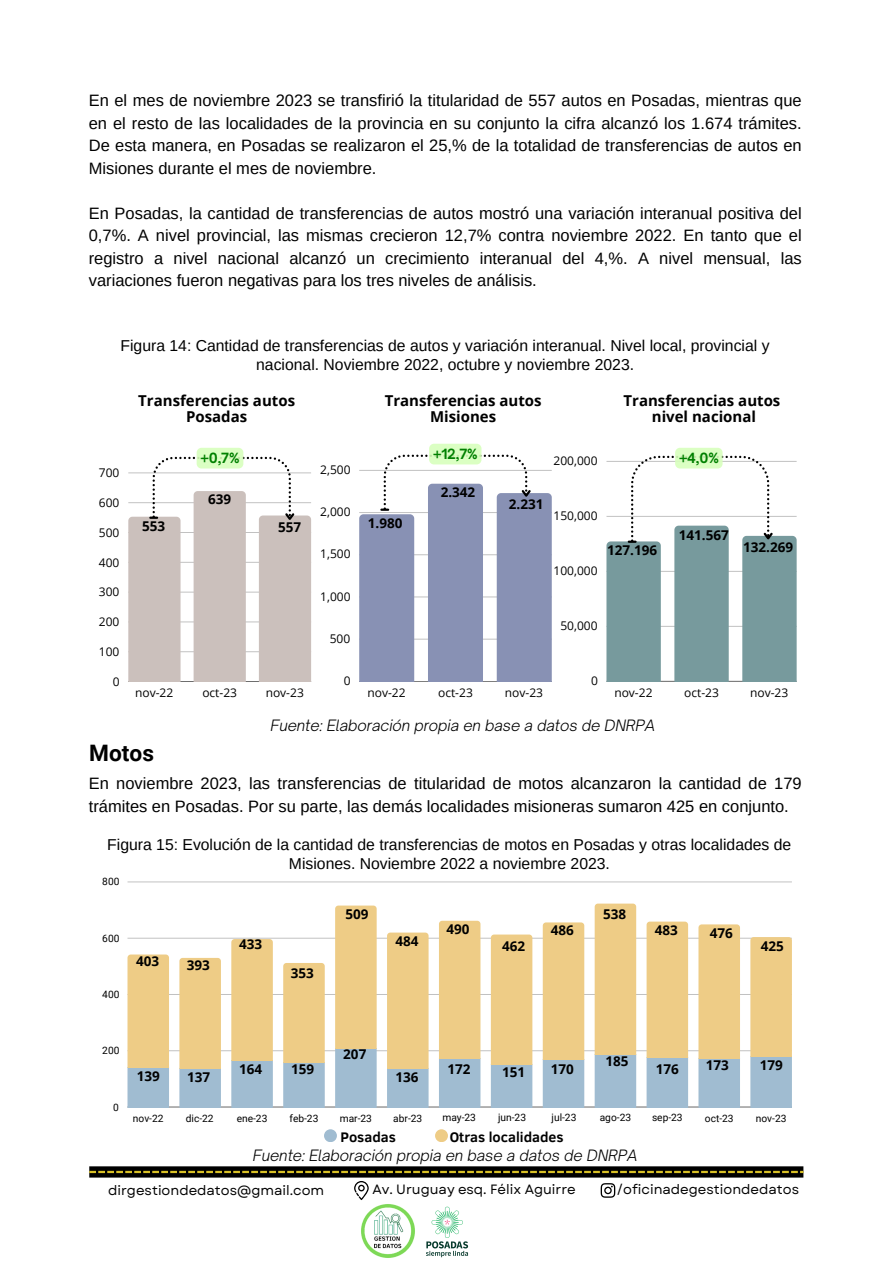
<style>
.page{position:relative;width:893px;height:1264px;background:#fff}
.page>*{position:absolute;margin:0;border:0;box-sizing:border-box;transform-origin:0 0}
.t1{font:700 22.65px "Roboto";color:#000}
.t2{font:16.5px/22.5px "Arimo";color:#000;text-align:justify}
.t3{font:15.75px/19px "Arimo";color:#000;text-align:center}
.t4{font:italic 300 15px "Open Sauce One";color:#000}
.t5{font:700 15px "Open Sans";color:#000}
.t6{font:700 14.25px "Clear Sans";color:#000}
.t7{font:700 13.5px "Open Sans";color:#000}
.t8{font:13.5px "Garet";color:#020202}
.t9{font:700 13.5px "Open Sauce One";color:#008000}
.t10{font:12px "Open Sans";color:#000}
.t11{font:10.2px "Roboto";color:#000}
</style>
<div class="page">
<hr style="left:128px;top:681px;width:183px;height:1px;background:#000">
<svg style="left:128px;top:457px;width:183px;height:224px"></svg>
<hr style="left:359px;top:681px;width:192px;height:1px;background:#000">
<hr style="left:606px;top:681px;width:190px;height:1px;background:#000">
<img style="left:361px;top:1204px;width:54px;height:54px">
<svg style="left:354px;top:1181px;width:15px;height:18px"></svg>
<svg style="left:600px;top:1183px;width:15px;height:14px"></svg>
<div style="left:89px;top:1166px;width:714px;height:11px;background:#000"></div>
<svg style="left:89px;top:1170px;width:714px;height:3px"></svg>
<img style="left:426px;top:1206px;width:43px;height:52px">
<hr style="left:127px;top:1050px;width:664px;height:1px;background:#000">
<hr style="left:127px;top:993px;width:664px;height:1px;background:#000">
<hr style="left:127px;top:937px;width:664px;height:1px;background:#000">
<hr style="left:127px;top:881px;width:664px;height:1px;background:#000">
<hr style="left:127px;top:1106px;width:664px;height:1px;background:#000">
<svg style="left:127px;top:954px;width:42px;height:152px;background:#dac89a"></svg>
<svg style="left:179px;top:957px;width:42px;height:149px;background:#dbc89a"></svg>
<svg style="left:231px;top:939px;width:42px;height:167px;background:#d9c89b"></svg>
<svg style="left:283px;top:963px;width:42px;height:143px;background:#d6c79d"></svg>
<svg style="left:335px;top:905px;width:41px;height:201px;background:#d8c79b"></svg>
<svg style="left:387px;top:932px;width:41px;height:174px;background:#ddc896"></svg>
<svg style="left:439px;top:920px;width:41px;height:186px;background:#dac899"></svg>
<svg style="left:491px;top:934px;width:41px;height:172px;background:#dbc898"></svg>
<svg style="left:542px;top:922px;width:42px;height:184px;background:#dbc99a"></svg>
<svg style="left:594px;top:903px;width:42px;height:203px;background:#dbc99c"></svg>
<svg style="left:646px;top:921px;width:42px;height:185px;background:#dac89b"></svg>
<svg style="left:698px;top:924px;width:42px;height:182px;background:#dac89a"></svg>
<svg style="left:750px;top:937px;width:41px;height:169px;background:#d7c79c"></svg>
<div style="left:435px;top:1129px;width:13px;height:13px;background:#eecc86;border-radius:50%"></div>
<div style="left:324px;top:1129px;width:13px;height:13px;background:#a0bcd1;border-radius:50%"></div>
<svg style="left:606px;top:456px;width:190px;height:225px"></svg>
<div style="left:675px;top:448px;width:47px;height:20px;background:#d8ffbd;border-radius:5px"></div>
<div style="left:197px;top:448px;width:46px;height:20px;background:#d8ffbd;border-radius:5px"></div>
<svg style="left:359px;top:454px;width:192px;height:227px"></svg>
<div style="left:429px;top:444px;width:52px;height:20px;background:#d8ffbd;border-radius:5px"></div>
<p class="t2" style="left:89px;top:89px;width:714px">En el mes de noviembre 2023 se transfirió la titularidad de 557 autos en Posadas, mientras que en el resto de las localidades de la provincia en su conjunto la cifra alcanzó los 1.674 trámites.<br>De esta manera, en Posadas se realizaron el 25,% de la totalidad de transferencias de autos en Misiones durante el mes de noviembre.</p>
<p class="t2" style="left:89px;top:202px;width:714px">En Posadas, la cantidad de transferencias de autos mostró una variación interanual positiva del 0,7%. A nivel provincial, las mismas crecieron 12,7% contra noviembre 2022. En tanto que el registro a nivel nacional alcanzó un crecimiento interanual del 4,%. A nivel mensual, las variaciones fueron negativas para los tres niveles de análisis.</p>
<p class="t3" style="left:120px;top:336px;width:650px">Figura 14: Cantidad de transferencias de autos y variación interanual. Nivel local, provincial y nacional. Noviembre 2022, octubre y noviembre 2023.</p>
<p class="t5" style="left:138px;top:390px;width:158px">Transferencias autos</p>
<p class="t5" style="left:186px;top:406px;width:63px">Posadas</p>
<p class="t5" style="left:385px;top:390px;width:158px">Transferencias autos</p>
<p class="t5" style="left:430px;top:406px;width:68px">Misiones</p>
<p class="t5" style="left:623px;top:390px;width:158px">Transferencias autos</p>
<p class="t5" style="left:651px;top:406px;width:106px">nivel nacional</p>
<p class="t10" style="left:99px;top:464px;width:22px">700</p>
<p class="t9" style="left:200px;top:449px;width:41px">+0,7%</p>
<p class="t9" style="left:433px;top:445px;width:46px">+12,7%</p>
<p class="t9" style="left:679px;top:449px;width:41px">+4,0%</p>
<p class="t10" style="left:553px;top:452px;width:46px">200,000</p>
<p class="t10" style="left:320px;top:461px;width:32px">2,500</p>
<p class="t10" style="left:99px;top:494px;width:22px">600</p>
<p class="t10" style="left:99px;top:524px;width:22px">500</p>
<p class="t10" style="left:99px;top:553px;width:22px">400</p>
<p class="t7" style="left:142px;top:516px;width:25px">553</p>
<p class="t7" style="left:208px;top:490px;width:25px">639</p>
<p class="t10" style="left:320px;top:503px;width:32px">2,000</p>
<p class="t7" style="left:278px;top:517px;width:25px">557</p>
<p class="t7" style="left:368px;top:513px;width:36px">1.980</p>
<p class="t10" style="left:320px;top:545px;width:32px">1,500</p>
<p class="t7" style="left:440px;top:482px;width:36px">2.342</p>
<p class="t7" style="left:509px;top:494px;width:36px">2.231</p>
<p class="t10" style="left:553px;top:507px;width:46px">150,000</p>
<p class="t10" style="left:553px;top:562px;width:46px">100,000</p>
<p class="t7" style="left:607px;top:540px;width:51px">127.196</p>
<p class="t7" style="left:678px;top:525px;width:51px">141.567</p>
<p class="t7" style="left:743px;top:537px;width:51px">132.269</p>
<p class="t10" style="left:99px;top:583px;width:22px">300</p>
<p class="t10" style="left:320px;top:587px;width:32px">1,000</p>
<p class="t10" style="left:99px;top:613px;width:22px">200</p>
<p class="t10" style="left:560px;top:617px;width:39px">50,000</p>
<p class="t10" style="left:330px;top:630px;width:22px">500</p>
<p class="t10" style="left:99px;top:643px;width:22px">100</p>
<p class="t10" style="left:113px;top:673px;width:8px">0</p>
<p class="t10" style="left:135px;top:684px;width:40px">nov-22</p>
<p class="t10" style="left:202px;top:684px;width:36px">oct-23</p>
<p class="t10" style="left:266px;top:684px;width:40px">nov-23</p>
<p class="t10" style="left:344px;top:672px;width:8px">0</p>
<p class="t10" style="left:367px;top:683px;width:40px">nov-22</p>
<p class="t10" style="left:438px;top:683px;width:36px">oct-23</p>
<p class="t10" style="left:505px;top:683px;width:40px">nov-23</p>
<p class="t10" style="left:591px;top:672px;width:8px">0</p>
<p class="t10" style="left:614px;top:683px;width:40px">nov-22</p>
<p class="t10" style="left:684px;top:683px;width:36px">oct-23</p>
<p class="t10" style="left:750px;top:683px;width:40px">nov-23</p>
<p class="t4" style="left:270px;top:715px;width:386px">Fuente: Elaboración propia en base a datos de DNRPA</p>
<p class="t1" style="left:89px;top:739px;width:66px">Motos</p>
<p class="t2" style="left:89px;top:772px;width:714px">En noviembre 2023, las transferencias de titularidad de motos alcanzaron la cantidad de 179 trámites en Posadas. Por su parte, las demás localidades misioneras sumaron 425 en conjunto.</p>
<p class="t3" style="left:107px;top:834px;width:685px">Figura 15: Evolución de la cantidad de transferencias de motos en Posadas y otras localidades de<br>Misiones. Noviembre 2022 a noviembre 2023.</p>
<p class="t11" style="left:102px;top:876px;width:19px">800</p>
<p class="t11" style="left:102px;top:932px;width:19px">600</p>
<p class="t11" style="left:102px;top:988px;width:19px">400</p>
<p class="t7" style="left:136px;top:951px;width:25px">403</p>
<p class="t7" style="left:187px;top:955px;width:25px">393</p>
<p class="t7" style="left:239px;top:935px;width:25px">433</p>
<p class="t7" style="left:291px;top:963px;width:25px">353</p>
<p class="t7" style="left:345px;top:904px;width:25px">509</p>
<p class="t7" style="left:395px;top:931px;width:25px">484</p>
<p class="t7" style="left:446px;top:919px;width:25px">490</p>
<p class="t7" style="left:502px;top:936px;width:25px">462</p>
<p class="t7" style="left:550px;top:920px;width:25px">486</p>
<p class="t7" style="left:603px;top:904px;width:25px">538</p>
<p class="t7" style="left:655px;top:920px;width:25px">483</p>
<p class="t7" style="left:709px;top:923px;width:25px">476</p>
<p class="t7" style="left:760px;top:936px;width:25px">425</p>
<p class="t11" style="left:102px;top:1044px;width:19px">200</p>
<p class="t11" style="left:113px;top:1101px;width:7px">0</p>
<p class="t7" style="left:137px;top:1066px;width:25px">139</p>
<p class="t7" style="left:187px;top:1067px;width:25px">137</p>
<p class="t7" style="left:239px;top:1059px;width:25px">164</p>
<p class="t7" style="left:291px;top:1059px;width:25px">159</p>
<p class="t7" style="left:343px;top:1044px;width:25px">207</p>
<p class="t7" style="left:395px;top:1067px;width:25px">136</p>
<p class="t7" style="left:447px;top:1059px;width:25px">172</p>
<p class="t7" style="left:502px;top:1062px;width:25px">151</p>
<p class="t7" style="left:550px;top:1059px;width:25px">170</p>
<p class="t7" style="left:605px;top:1051px;width:25px">185</p>
<p class="t7" style="left:655px;top:1059px;width:25px">176</p>
<p class="t7" style="left:705px;top:1055px;width:25px">173</p>
<p class="t7" style="left:759px;top:1055px;width:25px">179</p>
<p class="t11" style="left:133px;top:1112px;width:32px">nov-22</p>
<p class="t11" style="left:186px;top:1112px;width:29px">dic-22</p>
<p class="t11" style="left:237px;top:1112px;width:32px">ene-23</p>
<p class="t11" style="left:289px;top:1112px;width:30px">feb-23</p>
<p class="t11" style="left:340px;top:1112px;width:34px">mar-23</p>
<p class="t11" style="left:393px;top:1112px;width:30px">abr-23</p>
<p class="t11" style="left:442px;top:1111px;width:35px">may-23</p>
<p class="t11" style="left:498px;top:1111px;width:29px">jun-23</p>
<p class="t11" style="left:551px;top:1111px;width:26px">jul-23</p>
<p class="t11" style="left:599px;top:1111px;width:33px">ago-23</p>
<p class="t11" style="left:652px;top:1111px;width:32px">sep-23</p>
<p class="t11" style="left:704px;top:1112px;width:30px">oct-23</p>
<p class="t11" style="left:755px;top:1112px;width:32px">nov-23</p>
<p class="t6" style="left:340px;top:1126px;width:57px">Posadas</p>
<p class="t6" style="left:450px;top:1126px;width:115px">Otras localidades</p>
<p class="t4" style="left:253px;top:1146px;width:386px">Fuente: Elaboración propia en base a datos de DNRPA</p>
<p class="t8" style="left:108px;top:1180px;width:218px">dirgestiondedatos@gmail.com</p>
<p class="t8" style="left:372px;top:1179px;width:205px">Av. Uruguay esq. Félix Aguirre</p>
<p class="t8" style="left:616px;top:1179px;width:184px">/oficinadegestiondedatos</p>
</div>
